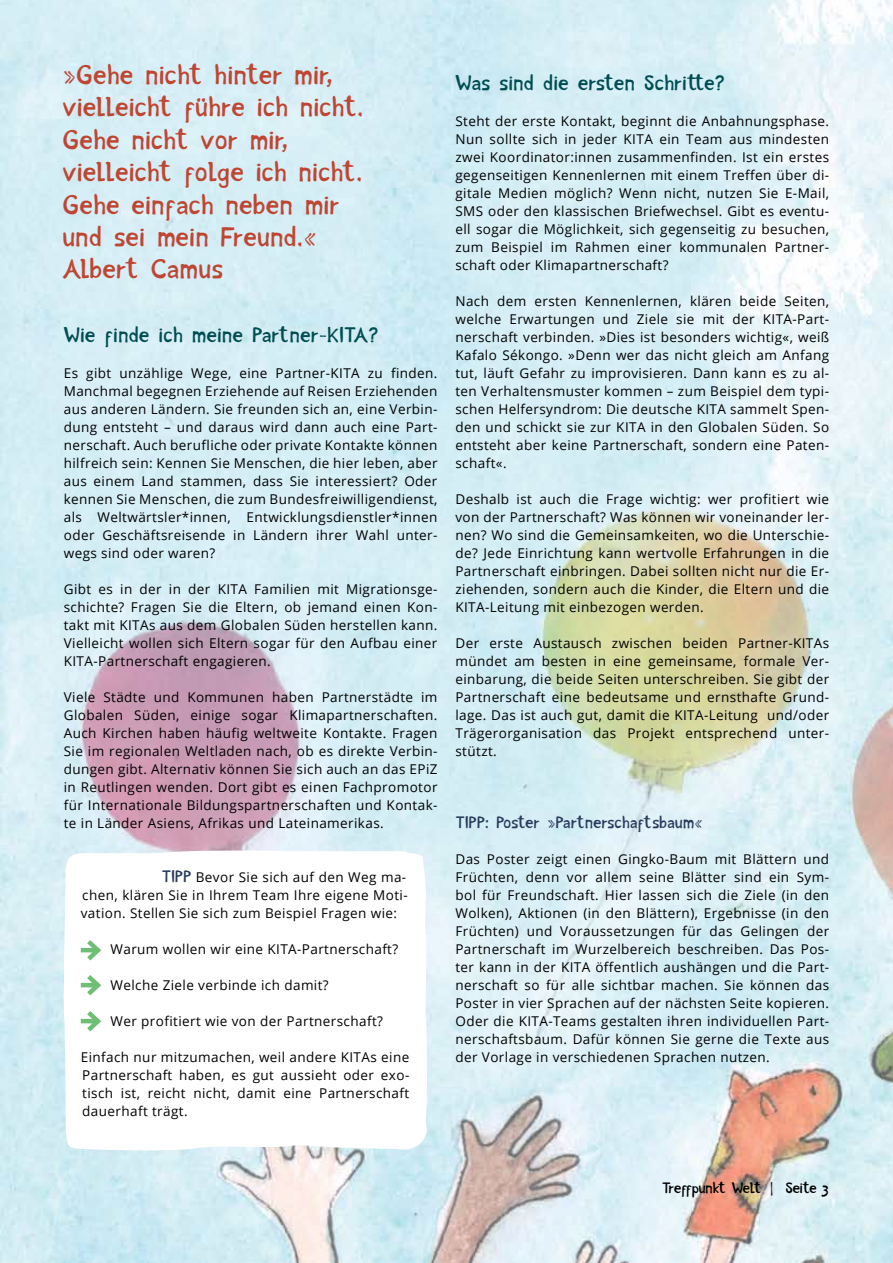
<style>
.page{position:relative;width:893px;height:1263px;background:#fff}
.page>*{position:absolute;margin:0;border:0;box-sizing:border-box;transform-origin:0 0}
.t1{font:27px/32.4px "Intuitive";letter-spacing:.03em;color:#be4632}
.t2{font:21px "Intuitive";letter-spacing:.03em;color:#004e52}
.t3{font:16.5px "Intuitive";letter-spacing:.03em;color:#293c5c}
.t4{font:15px "Intuitive";letter-spacing:-.02em;color:#000}
.t5{font:13.5px/18px "Open Sans";letter-spacing:.03em;color:#000;text-align:justify}
.s1{font-family:"Intuitive";font-size:16.5px;color:#293c5c}
</style>
<div class="page">
<img style="left:0;top:0;width:893px;height:1263px">
<svg style="left:63px;top:850px;width:365px;height:302px"></svg>
<svg style="left:76px;top:935px;width:29px;height:65px"></svg>
<svg style="left:76px;top:1006px;width:29px;height:30px"></svg>
<h1 class="t1" style="left:63px;top:60px;width:302px">»Gehe nicht hinter mir, vielleicht führe ich nicht.<br>Gehe nicht vor mir, vielleicht folge ich nicht.<br>Gehe einfach neben mir und sei mein Freund.«<br>Albert Camus</h1>
<h2 class="t2" style="left:64px;top:323px;width:316px">Wie finde ich meine Partner-KITA?</h2>
<p class="t5" style="left:64px;top:364px;width:375px">Es gibt unzählige Wege, eine Partner-KITA zu finden.<br>Manchmal begegnen Erziehende auf Reisen Erziehenden aus anderen Ländern. Sie freunden sich an, eine Verbin&shy;dung entsteht – und daraus wird dann auch eine Part&shy;nerschaft. Auch berufliche oder private Kontakte können hilfreich sein: Kennen Sie Menschen, die hier leben, aber aus einem Land stammen, dass Sie interessiert? Oder kennen Sie Menschen, die zum Bundesfreiwilligendienst, als Weltwärtsler*innen, Entwicklungsdienstler*innen oder Geschäftsreisende in Ländern ihrer Wahl unter&shy;wegs sind oder waren?</p>
<p class="t5" style="left:64px;top:580px;width:375px">Gibt es in der in der KITA Familien mit Migrationsge&shy;schichte? Fragen Sie die Eltern, ob jemand einen Kon&shy;takt mit KITAs aus dem Globalen Süden herstellen kann.<br>Vielleicht wollen sich Eltern sogar für den Aufbau einer KITA-Partnerschaft engagieren.</p>
<p class="t5" style="left:64px;top:688px;width:375px">Viele Städte und Kommunen haben Partnerstädte im Globalen Süden, einige sogar Klimapartnerschaften.<br>Auch Kirchen haben häufig weltweite Kontakte. Fragen Sie im regionalen Weltladen nach, ob es direkte Verbin&shy;dungen gibt. Alternativ können Sie sich auch an das EPiZ in Reutlingen wenden. Dort gibt es einen Fachpromotor für Internationale Bildungspartnerschaften und Kontak&shy;te in Länder Asiens, Afrikas und Lateinamerikas.</p>
<p class="t5" style="left:81px;top:868px;width:328px;text-indent:81px"><span class="s1">TIPP</span> Bevor Sie sich auf den Weg ma&shy;chen, klären Sie in Ihrem Team Ihre eigene Moti&shy;vation. Stellen Sie sich zum Beispiel Fragen wie:</p>
<p class="t5" style="left:111px;top:940px;width:289px">Warum wollen wir eine KITA-Partnerschaft?</p>
<p class="t5" style="left:111px;top:976px;width:220px">Welche Ziele verbinde ich damit?</p>
<p class="t5" style="left:111px;top:1012px;width:274px">Wer profitiert wie von der Partnerschaft?</p>
<p class="t5" style="left:81px;top:1048px;width:330px">Einfach nur mitzumachen, weil andere KITAs eine Partnerschaft haben, es gut aussieht oder exo&shy;tisch ist, reicht nicht, damit eine Partnerschaft dauerhaft trägt.</p>
<h2 class="t2" style="left:455px;top:71px;width:271px">Was sind die ersten Schritte?</h2>
<p class="t5" style="left:455px;top:112px;width:375px">Steht der erste Kontakt, beginnt die Anbahnungsphase.<br>Nun sollte sich in jeder KITA ein Team aus mindesten zwei Koordinator:innen zusammenfinden. Ist ein erstes gegenseitigen Kennenlernen mit einem Treffen über di&shy;gitale Medien möglich? Wenn nicht, nutzen Sie E-Mail, SMS oder den klassischen Briefwechsel. Gibt es eventu&shy;ell sogar die Möglichkeit, sich gegenseitig zu besuchen, zum Beispiel im Rahmen einer kommunalen Partner&shy;schaft oder Klimapartnerschaft?</p>
<p class="t5" style="left:455px;top:292px;width:375px">Nach dem ersten Kennenlernen, klären beide Seiten, welche Erwartungen und Ziele sie mit der KITA-Part&shy;nerschaft verbinden. »Dies ist besonders wichtig«, weiß Kafalo Sékongo. »Denn wer das nicht gleich am Anfang tut, läuft Gefahr zu improvisieren. Dann kann es zu al&shy;ten Verhaltensmuster kommen – zum Beispiel dem typi&shy;schen Helfersyndrom: Die deutsche KITA sammelt Spen&shy;den und schickt sie zur KITA in den Globalen Süden. So entsteht aber keine Partnerschaft, sondern eine Paten&shy;schaft«.</p>
<p class="t5" style="left:455px;top:490px;width:375px">Deshalb ist auch die Frage wichtig: wer profitiert wie von der Partnerschaft? Was können wir voneinander ler&shy;nen? Wo sind die Gemeinsamkeiten, wo die Unterschie&shy;de? Jede Einrichtung kann wertvolle Erfahrungen in die Partnerschaft einbringen. Dabei sollten nicht nur die Er&shy;ziehenden, sondern auch die Kinder, die Eltern und die KITA-Leitung mit einbezogen werden.</p>
<p class="t5" style="left:455px;top:634px;width:375px">Der erste Austausch zwischen beiden Partner-KITAs mündet am besten in eine gemeinsame, formale Ver&shy;einbarung, die beide Seiten unterschreiben. Sie gibt der Partnerschaft eine bedeutsame und ernsthafte Grund&shy;lage. Das ist auch gut, damit die KITA-Leitung und/oder Trägerorganisation das Projekt entsprechend unter&shy;stützt.</p>
<p class="t3" style="left:455px;top:813px;width:248px">TIPP: Poster »Partnerschaftsbaum«</p>
<p class="t5" style="left:455px;top:850px;width:375px">Das Poster zeigt einen Gingko-Baum mit Blättern und Früchten, denn vor allem seine Blätter sind ein Sym&shy;bol für Freundschaft. Hier lassen sich die Ziele (in den Wolken), Aktionen (in den Blättern), Ergebnisse (in den Früchten) und Voraussetzungen für das Gelingen der Partnerschaft im Wurzelbereich beschreiben. Das Pos&shy;ter kann in der KITA öffentlich aushängen und die Part&shy;nerschaft so für alle sichtbar machen. Sie können das Poster in vier Sprachen auf der nächsten Seite kopieren.<br>Oder die KITA-Teams gestalten ihren individuellen Part&shy;nerschaftsbaum. Dafür können Sie gerne die Texte aus der Vorlage in verschiedenen Sprachen nutzen.</p>
<p class="t4" style="left:662px;top:1179px;width:169px">Treffpunkt Welt | Seite 3</p>
</div>
